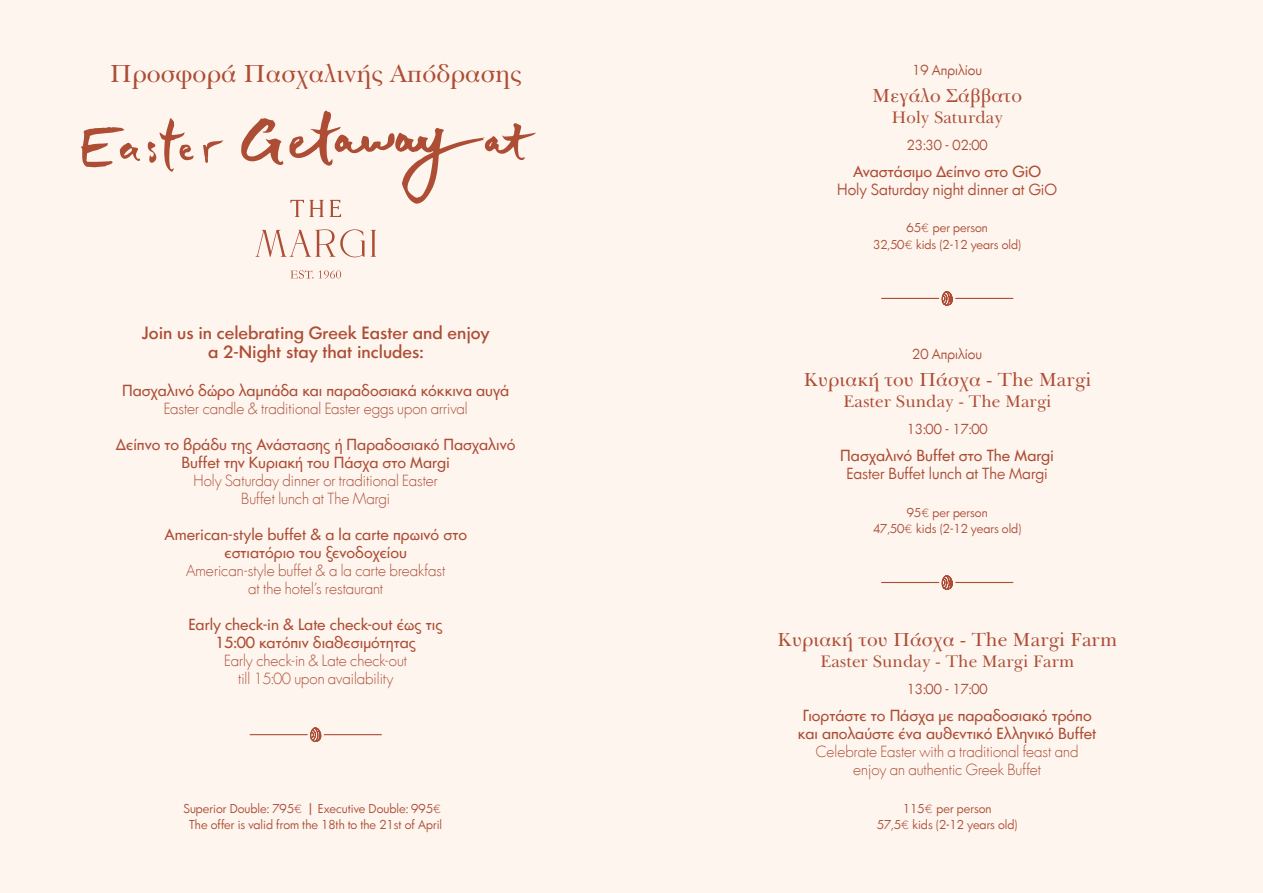
<style>
.page{position:relative;width:1263px;height:893px;background:#fef5ef}
.page>*{position:absolute;margin:0;border:0;box-sizing:border-box;transform-origin:0 0}
.t1{font:25.5px "UB Baskerville";color:#ad4d34}
.t2{font:19.5px "UB Baskerville";color:#ad4d34}
.t3{font:17.25px "UB Baskerville";color:#ad4d34}
.t4{font:16.5px/19.5px "Art Futur H Demi";color:#ad4d34;text-align:center}
.t5{font:15px/18px "Art Futur H Medium";color:#ad4d34;text-align:center}
.t6{font:15px/18px "Art Futur H Light";color:#ad4d34;text-align:center}
.t7{font:15px "Art Futur H Plain";color:#ad4d34}
.t8{font:13.5px "Art Futur H Plain";color:#ad4d34}
.t9{font:12px/16.5px "Art Futur H Plain";color:#ad4d34;text-align:center}
.s1{font-family:"CF Asty Std";font-weight:300}
</style>
<div class="page">
<hr style="left:881px;top:298px;width:58px;height:1px;background:#ad4d34">
<hr style="left:956px;top:298px;width:57px;height:1px;background:#ad4d34">
<svg style="left:941px;top:291px;width:12px;height:15px"></svg>
<hr style="left:881px;top:582px;width:58px;height:1px;background:#ad4d34">
<hr style="left:956px;top:582px;width:57px;height:1px;background:#ad4d34">
<svg style="left:941px;top:575px;width:12px;height:15px"></svg>
<hr style="left:250px;top:734px;width:57px;height:1px;background:#ad4d34">
<hr style="left:324px;top:734px;width:57px;height:1px;background:#ad4d34">
<svg style="left:310px;top:727px;width:14px;height:15px"></svg>
<svg style="left:241px;top:110px;width:295px;height:169px"></svg>
<svg style="left:81px;top:127px;width:59px;height:40px"></svg>
<svg style="left:203px;top:140px;width:21px;height:23px"></svg>
<svg style="left:147px;top:118px;width:47px;height:54px"></svg>
<h1 class="t1" style="left:110px;top:58px;width:413px">Προσφορά Πασχαλινής Απόδρασης</h1>
<p class="t4" style="left:142px;top:323px;width:349px">Join us in celebrating Greek Easter and enjoy a 2-Night stay that includes:</p>
<p class="t5" style="left:122px;top:382px;width:389px">Πασχαλινό δώρο λαμπάδα και παραδοσιακά κόκκινα αυγά</p>
<p class="t6" style="left:164px;top:400px;width:306px">Easter candle &amp; traditional Easter eggs upon arrival</p>
<p class="t5" style="left:116px;top:436px;width:401px">Δείπνο το βράδυ της Ανάστασης ή Παραδοσιακό Πασχαλινό<br>Buffet την Κυριακή του Πάσχα στο Margi</p>
<p class="t6" style="left:194px;top:472px;width:246px">Holy Saturday dinner or traditional Easter<br>Buffet lunch at The Margi</p>
<p class="t5" style="left:164px;top:526px;width:304px">American-style buffet &amp; a la carte πρωινό στο εστιατόριο του ξενοδοχείου</p>
<p class="t6" style="left:186px;top:562px;width:261px">American-style buffet &amp; a la carte breakfast at the hotel’s restaurant</p>
<p class="t5" style="left:189px;top:616px;width:256px">Early check-in &amp; Late check-out έως τις<br>15:00 κατόπιν διαθεσιμότητας</p>
<p class="t6" style="left:224px;top:652px;width:185px">Early check-in &amp; Late check-out till 15:00 upon availability</p>
<p class="t9" style="left:183px;top:801px;width:260px">Superior Double: 795<span class="s1">€</span> | Executive Double: 995<span class="s1">€<br></span>The offer is valid from the 18th to the 21st of April</p>
<p class="t8" style="left:912px;top:63px;width:72px">19 Απριλίου</p>
<h2 class="t2" style="left:872px;top:84px;width:151px">Μεγάλο Σάββατο</h2>
<p class="t3" style="left:891px;top:107px;width:113px">Holy Saturday</p>
<p class="t8" style="left:907px;top:138px;width:82px">23:30 - 02:00</p>
<p class="t5" style="left:853px;top:163px;width:190px">Αναστάσιμο Δείπνο στο GiO</p>
<p class="t7" style="left:837px;top:181px;width:221px">Holy Saturday night dinner at GiO</p>
<p class="t9" style="left:873px;top:220px;width:150px">65<span class="s1">€</span> per person<br>32,50<span class="s1">€</span> kids (2-12 years old)</p>
<p class="t8" style="left:912px;top:347px;width:72px">20 Απριλίου</p>
<h2 class="t2" style="left:803px;top:368px;width:289px">Κυριακή του Πάσχα - The Margi</h2>
<p class="t3" style="left:843px;top:391px;width:210px">Easter Sunday - The Margi</p>
<p class="t8" style="left:907px;top:422px;width:82px">13:00 - 17:00</p>
<p class="t5" style="left:840px;top:447px;width:215px">Πασχαλινό Buffet στο The Margi</p>
<p class="t7" style="left:847px;top:465px;width:203px">Easter Buffet lunch at The Margi</p>
<p class="t9" style="left:873px;top:504px;width:150px">95<span class="s1">€</span> per person<br>47,50<span class="s1">€</span> kids (2-12 years old)</p>
<h2 class="t2" style="left:777px;top:627px;width:342px">Κυριακή του Πάσχα - The Margi Farm</h2>
<p class="t3" style="left:820px;top:651px;width:256px">Easter Sunday - The Margi Farm</p>
<p class="t8" style="left:907px;top:681px;width:82px">13:00 - 17:00</p>
<p class="t5" style="left:798px;top:707px;width:300px">Γιορτάστε το Πάσχα με παραδοσιακό τρόπο και απολαύστε ένα αυθεντικό Ελληνικό Buffet</p>
<p class="t6" style="left:816px;top:743px;width:264px">Celebrate Easter with a traditional feast and enjoy an authentic Greek Buffet</p>
<p class="t9" style="left:877px;top:801px;width:142px">115<span class="s1">€</span> per person<br>57,5<span class="s1">€</span> kids (2-12 years old)</p>
</div>
